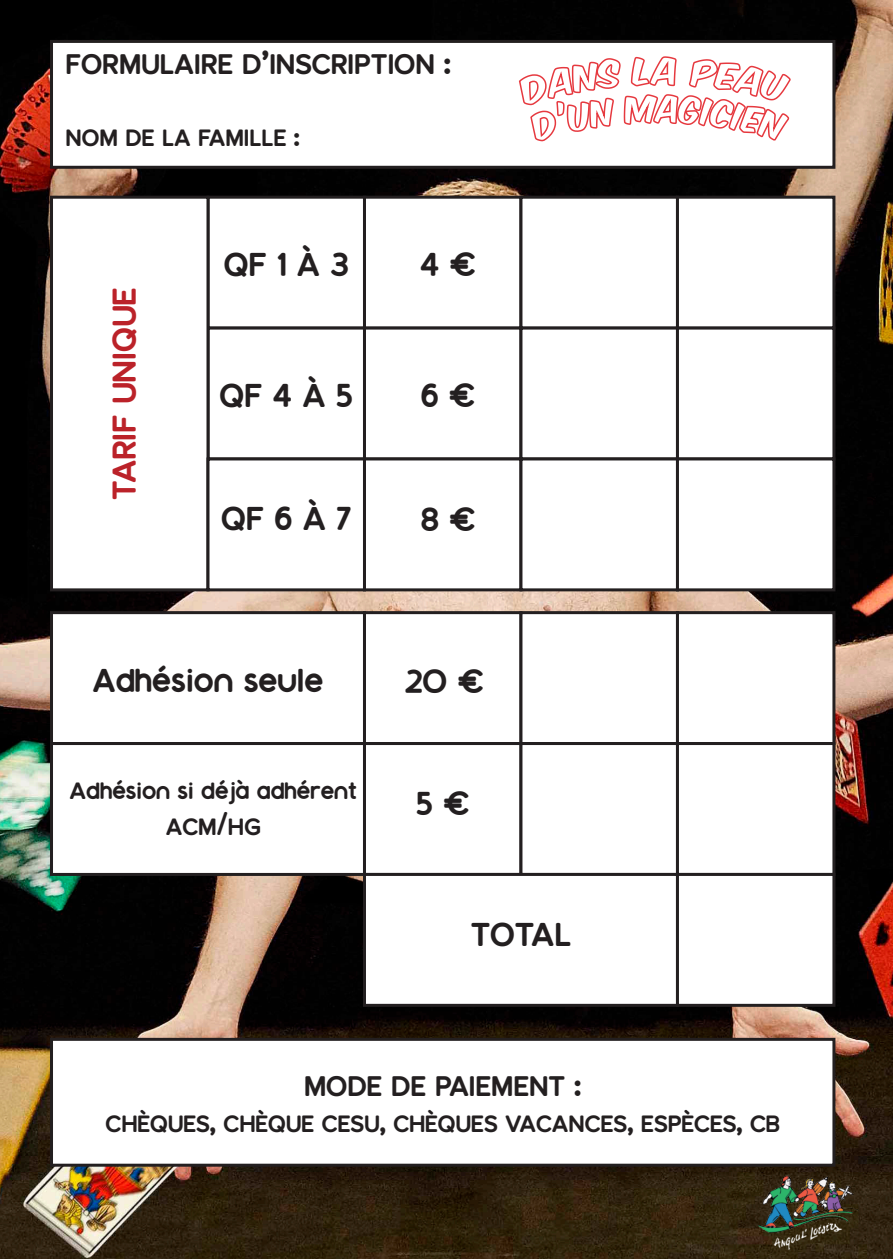
<style>
.page{position:relative;width:893px;height:1259px;background:#fff}
.page>*{position:absolute;margin:0;border:0;box-sizing:border-box;transform-origin:0 0}
.t1{font:700 42px "Montauk";color:#231f20}
.t2{font:700 42px "Montauk";color:#bb2229}
.t3{font:700 36px "Montauk";color:#231f20}
.t4{font:700 30px/36px "Montauk";color:#231f20;text-align:center}
</style>
<div class="page">
<img style="left:0;top:0;width:893px;height:1259px">
<div style="left:50px;top:1038px;width:785px;height:128px;background:#fff;border:3px solid #231f20"></div>
<img style="left:753px;top:1159px;width:109px;height:94px">
<div style="left:206px;top:196px;width:160px;height:133px;background:#fff;border:3px solid #231f20"></div>
<div style="left:363px;top:196px;width:159px;height:133px;background:#fff;border:3px solid #231f20"></div>
<div style="left:519px;top:196px;width:160px;height:133px;background:#fff;border:3px solid #231f20"></div>
<div style="left:676px;top:196px;width:159px;height:133px;background:#fff;border:3px solid #231f20"></div>
<div style="left:206px;top:326px;width:160px;height:134px;background:#fff;border:3px solid #231f20"></div>
<div style="left:363px;top:326px;width:159px;height:134px;background:#fff;border:3px solid #231f20"></div>
<div style="left:519px;top:326px;width:160px;height:134px;background:#fff;border:3px solid #231f20"></div>
<div style="left:676px;top:326px;width:159px;height:134px;background:#fff;border:3px solid #231f20"></div>
<div style="left:50px;top:196px;width:159px;height:395px;background:#fff;border:3px solid #231f20"></div>
<div style="left:206px;top:457px;width:160px;height:134px;background:#fff;border:3px solid #231f20"></div>
<div style="left:363px;top:457px;width:159px;height:134px;background:#fff;border:3px solid #231f20"></div>
<div style="left:519px;top:457px;width:160px;height:134px;background:#fff;border:3px solid #231f20"></div>
<div style="left:676px;top:457px;width:159px;height:134px;background:#fff;border:3px solid #231f20"></div>
<div style="left:50px;top:611px;width:316px;height:134px;background:#fff;border:3px solid #231f20"></div>
<div style="left:363px;top:611px;width:159px;height:134px;background:#fff;border:3px solid #231f20"></div>
<div style="left:519px;top:611px;width:160px;height:134px;background:#fff;border:3px solid #231f20"></div>
<div style="left:676px;top:611px;width:159px;height:134px;background:#fff;border:3px solid #231f20"></div>
<div style="left:50px;top:742px;width:316px;height:134px;background:#fff;border:3px solid #231f20"></div>
<div style="left:363px;top:742px;width:159px;height:134px;background:#fff;border:3px solid #231f20"></div>
<div style="left:519px;top:742px;width:160px;height:134px;background:#fff;border:3px solid #231f20"></div>
<div style="left:676px;top:742px;width:159px;height:134px;background:#fff;border:3px solid #231f20"></div>
<div style="left:363px;top:873px;width:316px;height:134px;background:#fff;border:3px solid #231f20"></div>
<div style="left:676px;top:873px;width:159px;height:134px;background:#fff;border:3px solid #231f20"></div>
<div style="left:50px;top:40px;width:785px;height:129px;background:#fff;border:3px solid #231f20"></div>
<svg style="left:518px;top:38px;width:273px;height:104px"></svg>
<p class="t3" style="left:66px;top:43px;width:387px">FORMULAIRE D’INSCRIPTION :</p>
<p class="t4" style="left:66px;top:118px;width:236px">NOM DE LA FAMILLE :</p>
<h1 class="t2" style="left:100px;top:499px;width:213px;rotate:-90deg">TARIF UNIQUE</h1>
<h1 class="t1" style="left:224px;top:240px;width:126px">QF 1 À 3</h1>
<h1 class="t1" style="left:220px;top:371px;width:135px">QF 4 À 5</h1>
<h1 class="t1" style="left:221px;top:495px;width:132px">QF 6 À 7</h1>
<h1 class="t1" style="left:420px;top:240px;width:57px">4 €</h1>
<h1 class="t1" style="left:421px;top:371px;width:56px">6 €</h1>
<h1 class="t1" style="left:421px;top:495px;width:56px">8 €</h1>
<h1 class="t1" style="left:92px;top:656px;width:233px">Adhésion seule</h1>
<p class="t4" style="left:70px;top:771px;width:289px">Adhésion si déjà adhérent<br>ACM/HG</p>
<h1 class="t1" style="left:405px;top:657px;width:80px">20 €</h1>
<h1 class="t1" style="left:416px;top:779px;width:55px">5 €</h1>
<h1 class="t1" style="left:471px;top:910px;width:102px">TOTAL</h1>
<p class="t3" style="left:304px;top:1065px;width:279px">MODE DE PAIEMENT :</p>
<p class="t4" style="left:106px;top:1104px;width:676px">CHÈQUES, CHÈQUE CESU, CHÈQUES VACANCES, ESPÈCES, CB</p>
</div>
